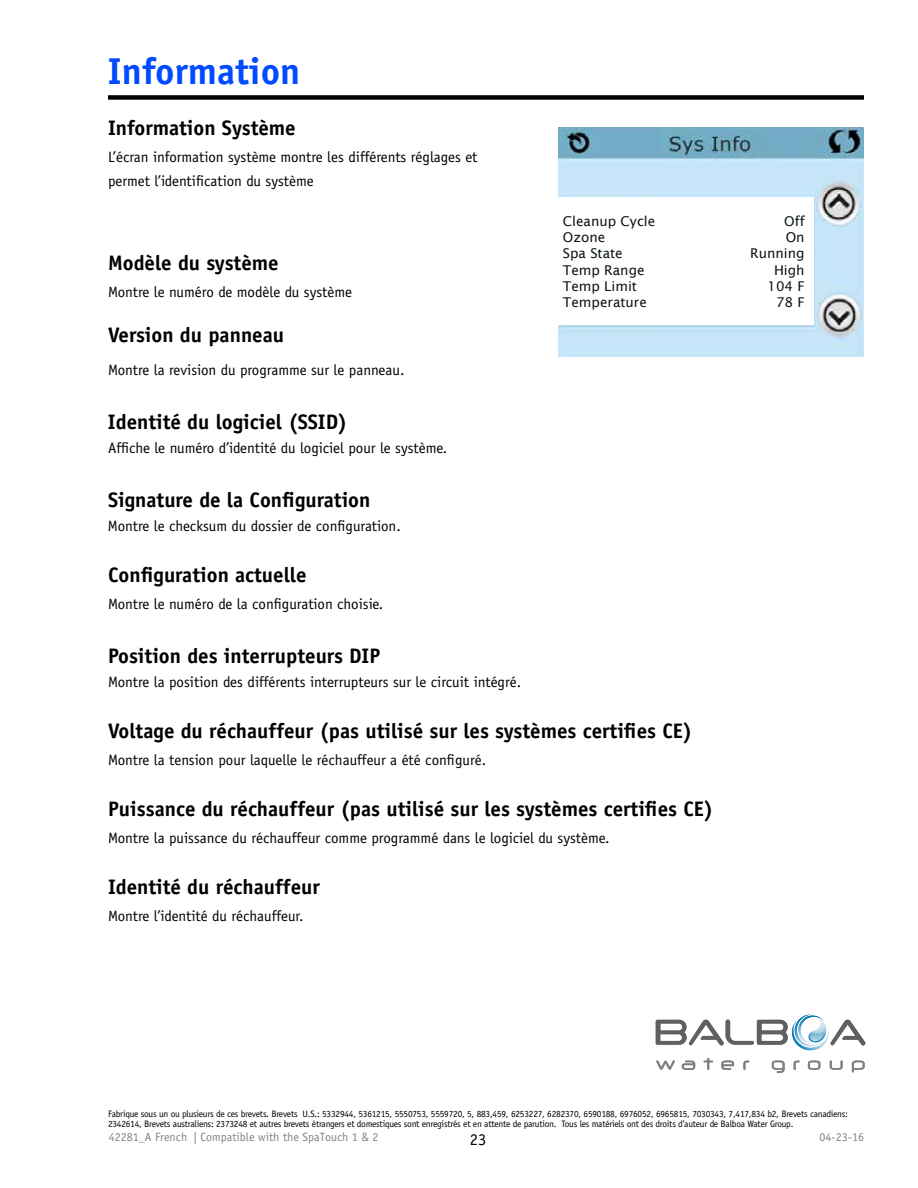
<style>
.page{position:relative;width:918px;height:1188px;background:#fff}
.page>*{position:absolute;margin:0;border:0;box-sizing:border-box;transform-origin:0 0}
.t1{font:700 37.5px "Officina Sans";color:#004bff}
.t2{font:700 21px "Officina Sans";color:#000}
.t3{font:16.5px "Officina Sans";color:#000}
.t4{font:15px/24px "Officina Sans";color:#000}
.t5{font:13.5px "Lucida Sans";color:#0f1717}
.t6{font:12px "Officina Sans";color:#808285}
.t7{font:9.3px/10.5px "Officina Sans";letter-spacing:-.025em;color:#000}
</style>
<div class="page">
<div style="left:108px;top:95px;width:756px;height:5px;background:#000"></div>
<svg style="left:656px;top:1060px;width:19px;height:10px"></svg>
<svg style="left:682px;top:1061px;width:13px;height:9px"></svg>
<svg style="left:704px;top:1058px;width:9px;height:12px"></svg>
<svg style="left:721px;top:1060px;width:13px;height:10px"></svg>
<svg style="left:794px;top:1061px;width:6px;height:9px"></svg>
<svg style="left:743px;top:1061px;width:6px;height:9px"></svg>
<svg style="left:808px;top:1061px;width:12px;height:9px"></svg>
<svg style="left:830px;top:1060px;width:13px;height:10px"></svg>
<svg style="left:772px;top:1061px;width:13px;height:12px"></svg>
<svg style="left:852px;top:1061px;width:13px;height:11px"></svg>
<svg style="left:656px;top:1015px;width:209px;height:36px"></svg>
<img style="left:558px;top:127px;width:306px;height:230px">
<div style="left:559px;top:198px;width:255px;height:127px;background:#fff"></div>
<h1 class="t1" style="left:108px;top:47px;width:194px">Information</h1>
<h2 class="t2" style="left:108px;top:115px;width:189px">Information Système</h2>
<p class="t4" style="left:108px;top:145px;width:371px">L’écran information système montre les différents réglages et permet l’identification du système</p>
<p class="t5" style="left:563px;top:214px;width:94px">Cleanup Cycle</p>
<p class="t5" style="left:784px;top:214px;width:22px">Off</p>
<p class="t5" style="left:563px;top:230px;width:44px">Ozone</p>
<p class="t5" style="left:786px;top:230px;width:20px">On</p>
<p class="t5" style="left:563px;top:246px;width:61px">Spa State</p>
<p class="t5" style="left:750px;top:246px;width:56px">Running</p>
<p class="t5" style="left:563px;top:262px;width:83px">Temp Range</p>
<p class="t5" style="left:774px;top:262px;width:32px">High</p>
<p class="t5" style="left:563px;top:278px;width:76px">Temp Limit</p>
<p class="t5" style="left:768px;top:278px;width:39px">104 F</p>
<p class="t5" style="left:563px;top:295px;width:86px">Temperature</p>
<p class="t5" style="left:776px;top:295px;width:30px">78 F</p>
<h2 class="t2" style="left:108px;top:250px;width:172px">Modèle du système</h2>
<p class="t4" style="left:108px;top:280px;width:245px">Montre le numéro de modèle du système</p>
<h2 class="t2" style="left:108px;top:322px;width:178px">Version du panneau</h2>
<p class="t4" style="left:108px;top:358px;width:298px">Montre la revision du programme sur le panneau.</p>
<h2 class="t2" style="left:108px;top:409px;width:241px">Identité du logiciel (SSID)</h2>
<p class="t4" style="left:108px;top:436px;width:341px">Affiche le numéro d’identité du logiciel pour le système.</p>
<h2 class="t2" style="left:108px;top:487px;width:264px">Signature de la Configuration</h2>
<p class="t4" style="left:108px;top:514px;width:294px">Montre le checksum du dossier de configuration.</p>
<h2 class="t2" style="left:108px;top:562px;width:200px">Configuration actuelle</h2>
<p class="t4" style="left:108px;top:592px;width:277px">Montre le numéro de la configuration choisie.</p>
<h2 class="t2" style="left:108px;top:643px;width:274px">Position des interrupteurs DIP</h2>
<p class="t4" style="left:108px;top:670px;width:415px">Montre la position des différents interrupteurs sur le circuit intégré.</p>
<h2 class="t2" style="left:108px;top:718px;width:586px">Voltage du réchauffeur (pas utilisé sur les systèmes certifies CE)</h2>
<p class="t4" style="left:108px;top:748px;width:380px">Montre la tension pour laquelle le réchauffeur a été configuré.</p>
<h2 class="t2" style="left:108px;top:796px;width:607px">Puissance du réchauffeur (pas utilisé sur les systèmes certifies CE)</h2>
<p class="t4" style="left:108px;top:826px;width:503px">Montre la puissance du réchauffeur comme programmé dans le logiciel du système.</p>
<h2 class="t2" style="left:108px;top:874px;width:213px">Identité du réchauffeur</h2>
<p class="t4" style="left:108px;top:904px;width:197px">Montre l’identité du réchauffeur.</p>
<p class="t7" style="left:108px;top:1109px;width:741px">Fabrique sous un ou plusieurs de ces brevets. Brevets U.S.: 5332944, 5361215, 5550753, 5559720, 5, 883,459, 6253227, 6282370, 6590188, 6976052, 6965815, 7030343, 7,417,834 b2, Brevets canadiens:<br>2342614, Brevets australiens: 2373248 et autres brevets étrangers et domestiques sont enregistrés et en attente de parution. Tous les matériels ont des droits d’auteur de Balboa Water Group.</p>
<p class="t6" style="left:109px;top:1130px;width:271px">42281_A French | Compatible with the SpaTouch 1 &amp; 2</p>
<p class="t3" style="left:470px;top:1129px;width:18px">23</p>
<p class="t6" style="left:820px;top:1130px;width:46px">04-23-16</p>
</div>
